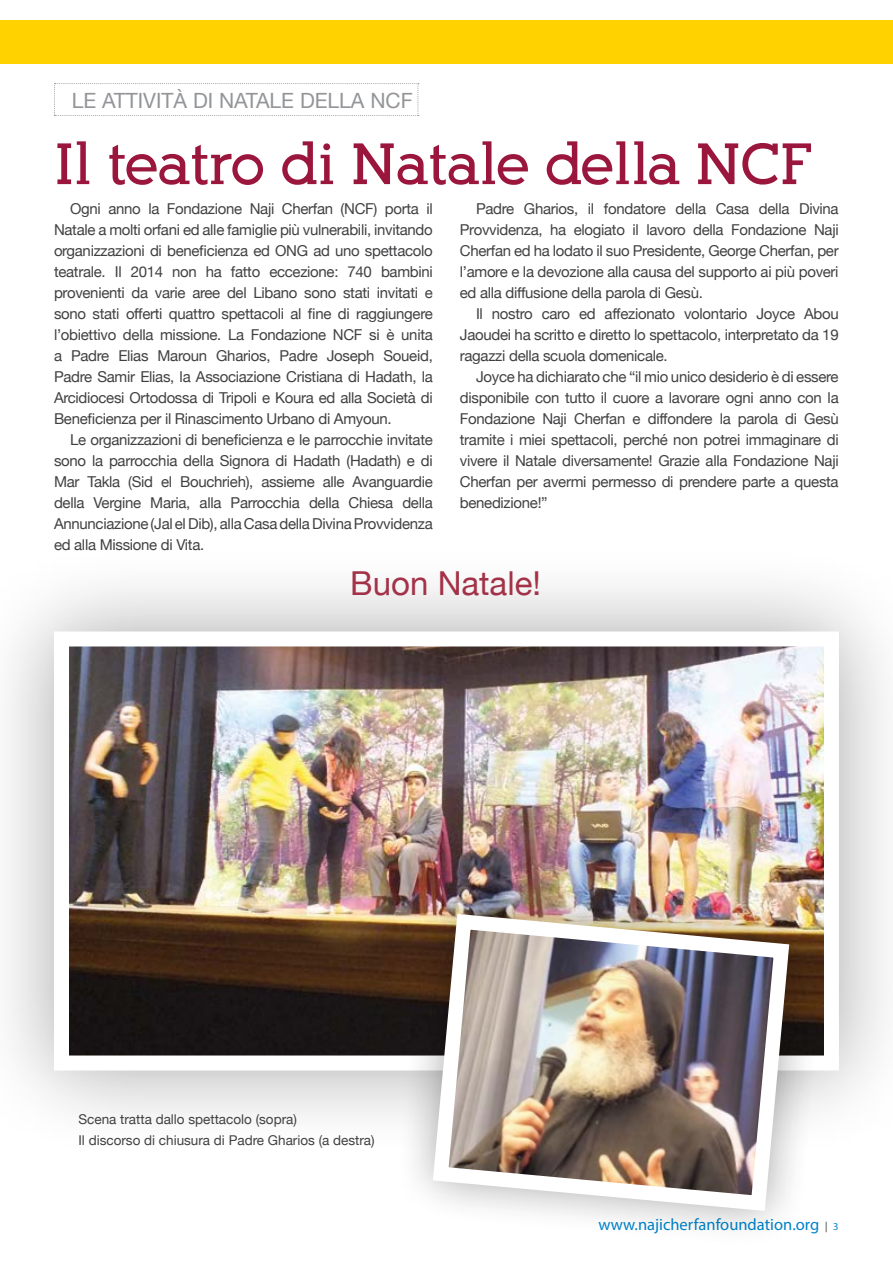
<style>
.page{position:relative;width:893px;height:1263px;background:#fff}
.page>*{position:absolute;margin:0;border:0;box-sizing:border-box;transform-origin:0 0}
.t1{font:700 57px "Alexandria FLF";color:#9b163c}
.t2{font:33px "Helvetica Neue";color:#a33248}
.t3{font:21px "Helvetica Neue";color:#939598}
.t4{font:16.5px "Myriad Pro";color:#0083ca}
.t5{font:15px/21px "Helvetica Neue";letter-spacing:-.02em;color:#414042;text-align:justify}
.t6{font:13.5px/20.2px "Helvetica Neue";color:#414042}
.s1{font-family:"Helvetica Neue";font-weight:300;font-size:10.5px;color:#000}
.s2{font-size:10.5px}
</style>
<div class="page">
<div style="left:0;top:21px;width:893px;height:43px;background:#ffd200"></div>
<svg style="left:54px;top:83px;width:365px;height:33px"></svg>
<div style="left:0;top:547px;width:893px;height:608px;background:#000;opacity:.35"></div>
<img style="left:70px;top:647px;width:753px;height:407px">
<img style="left:387px;top:868px;width:448px;height:361px">
<img style="left:425px;top:906px;width:372px;height:313px">
<h3 class="t3" style="left:72px;top:88px;width:343px">LE ATTIVITÀ DI NATALE DELLA NCF</h3>
<h1 class="t1" style="left:54px;top:134px;width:761px">Il teatro di Natale della NCF</h1>
<p class="t5" style="left:54px;top:198px;width:380px;text-indent:16px">Ogni anno la Fondazione Naji Cherfan (NCF) porta il Natale a molti orfani ed alle famiglie più vulnerabili, invitando organizzazioni di beneficienza ed ONG ad uno spettacolo teatrale. I l 2014 non ha fatto eccezione: 740 bambini provenienti da varie aree del Libano sono stati invitati e sono stati offerti quattro spettacoli al fine di raggiungere l’obiettivo della missione. La Fondazione NCF si è unita a Padre Elias Maroun Gharios, Padre Joseph Soueid, Padre Samir Elias, la Associazione Cristiana di Hadath, la Arcidiocesi Ortodossa di Tripoli e Koura ed alla Società di Beneficienza per il Rinascimento Urbano di Amyoun.</p>
<p class="t5" style="left:54px;top:429px;width:380px;text-indent:16px">Le organizzazioni di beneficienza e le parrocchie invitate sono la parrocchia della Signora di Hadath (Hadath) e di Mar Takla (Sid el Bouchrieh), assieme alle Avanguardie della Vergine Maria, alla Parrocchia della Chiesa della Annunciazione (Jal el Dib), alla Casa della Divina Provvidenza ed alla Missione di Vita.</p>
<p class="t5" style="left:460px;top:198px;width:380px;text-indent:16px">Padre Gharios, il fondatore della Casa della Divina Provvidenza, ha elogiato il lavoro della Fondazione Naji Cherfan ed ha lodato il suo Presidente, George Cherfan, per l’amore e la devozione alla causa del supporto ai più poveri ed alla diffusione della parola di Gesù.</p>
<p class="t5" style="left:460px;top:303px;width:380px;text-indent:16px">Il nostro caro ed affezionato volontario Joyce Abou Jaoudei ha scritto e diretto lo spettacolo, interpretato da 19 ragazzi della scuola domenicale.</p>
<p class="t5" style="left:460px;top:366px;width:380px;text-indent:16px">Joyce ha dichiarato che “il mio unico desiderio è di essere disponibile con tutto il cuore a lavorare ogni anno con la Fondazione Naji Cherfan e diffondere la parola di Gesù tramite i miei spettacoli, perché non potrei immaginare di vivere il Natale diversamente! Grazie alla Fondazione Naji Cherfan per avermi permesso di prendere parte a questa benedizione!”</p>
<h2 class="t2" style="left:350px;top:564px;width:192px">Buon Natale!</h2>
<p class="t6" style="left:78px;top:1109px;width:298px">Scena tratta dallo spettacolo (sopra)<br>I l discorso di chiusura di Padre Gharios (a destra)</p>
<p class="t4" style="left:598px;top:1214px;width:242px">www.najicherfanfoundation.org <span class="s1">|</span> <span class="s2">3</span></p>
</div>
